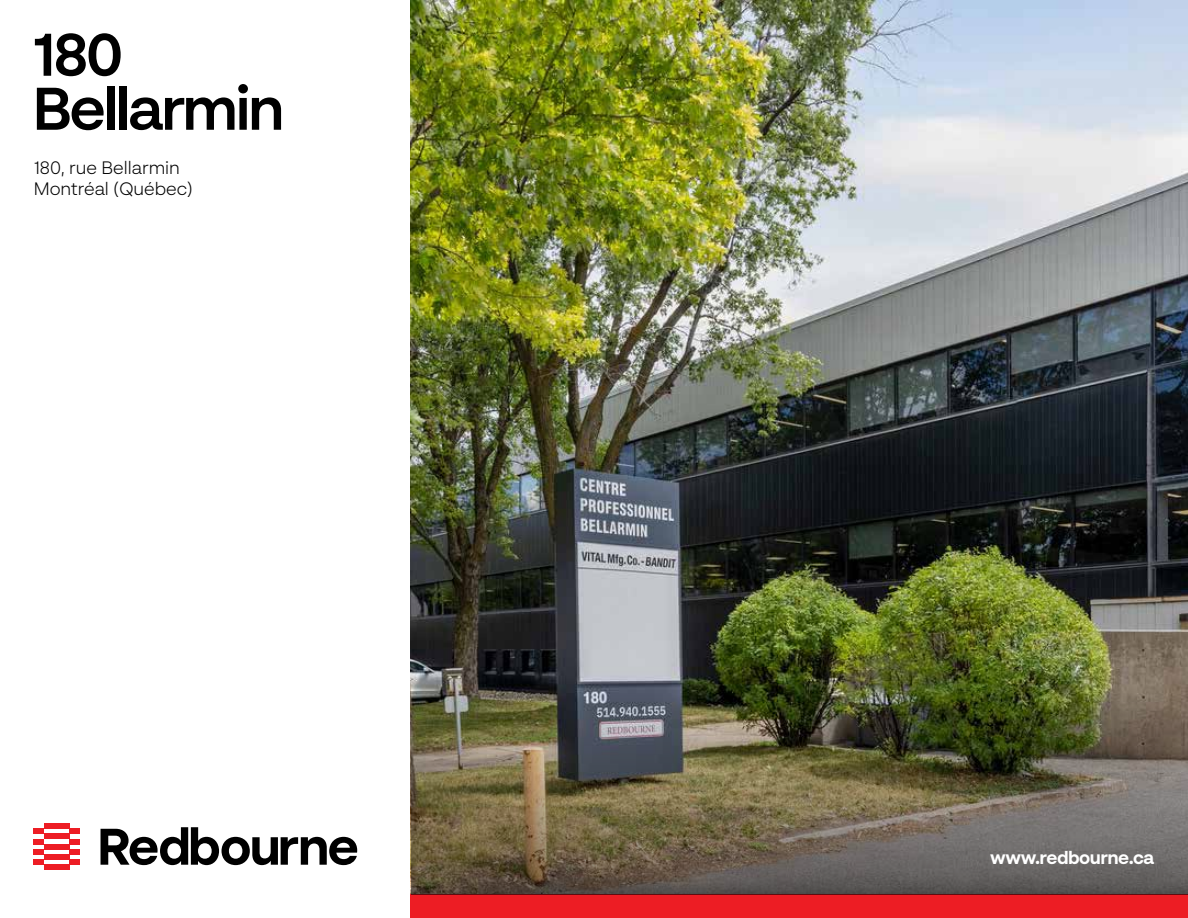
<style>
.page{position:relative;width:1188px;height:918px;background:#fff}
.page>*{position:absolute;margin:0;border:0;box-sizing:border-box;transform-origin:0 0}
.t1{font:600 60px/54px "BR Sonoma";letter-spacing:-.045em;color:#000}
.t2{font:300 18px/21.6px "BR Sonoma";color:#000}
.t3{font:700 18px "BR Sonoma";letter-spacing:-.03em;color:#fff}
</style>
<div class="page">
<img style="left:411px;top:0;width:777px;height:692px">
<div style="left:411px;top:894px;width:777px;height:24px;background:#ed1d24"></div>
<svg style="left:101px;top:827px;width:256px;height:38px"></svg>
<div style="left:44px;top:824px;width:26px;height:5px;background:#ed1d24"></div>
<div style="left:44px;top:834px;width:26px;height:5px;background:#ed1d24"></div>
<div style="left:44px;top:844px;width:26px;height:5px;background:#ed1d24"></div>
<div style="left:44px;top:854px;width:26px;height:6px;background:#ed1d24"></div>
<div style="left:44px;top:865px;width:26px;height:5px;background:#ed1d24"></div>
<div style="left:34px;top:829px;width:10px;height:5px;background:#ed1d24"></div>
<div style="left:34px;top:839px;width:10px;height:5px;background:#ed1d24"></div>
<div style="left:34px;top:849px;width:10px;height:5px;background:#ed1d24"></div>
<div style="left:34px;top:860px;width:10px;height:5px;background:#ed1d24"></div>
<div style="left:70px;top:829px;width:10px;height:5px;background:#ed1d24"></div>
<div style="left:70px;top:839px;width:10px;height:5px;background:#ed1d24"></div>
<div style="left:70px;top:849px;width:10px;height:5px;background:#ed1d24"></div>
<div style="left:70px;top:860px;width:10px;height:5px;background:#ed1d24"></div>
<img style="left:411px;top:692px;width:777px;height:202px">
<h1 class="t1" style="left:32px;top:26px;width:254px">180<br>Bellarmin</h1>
<p class="t2" style="left:34px;top:156px;width:161px">180, rue Bellarmin<br>Montréal (Québec)</p>
<p class="t3" style="left:990px;top:846px;width:166px">www.redbourne.ca</p>
</div>
